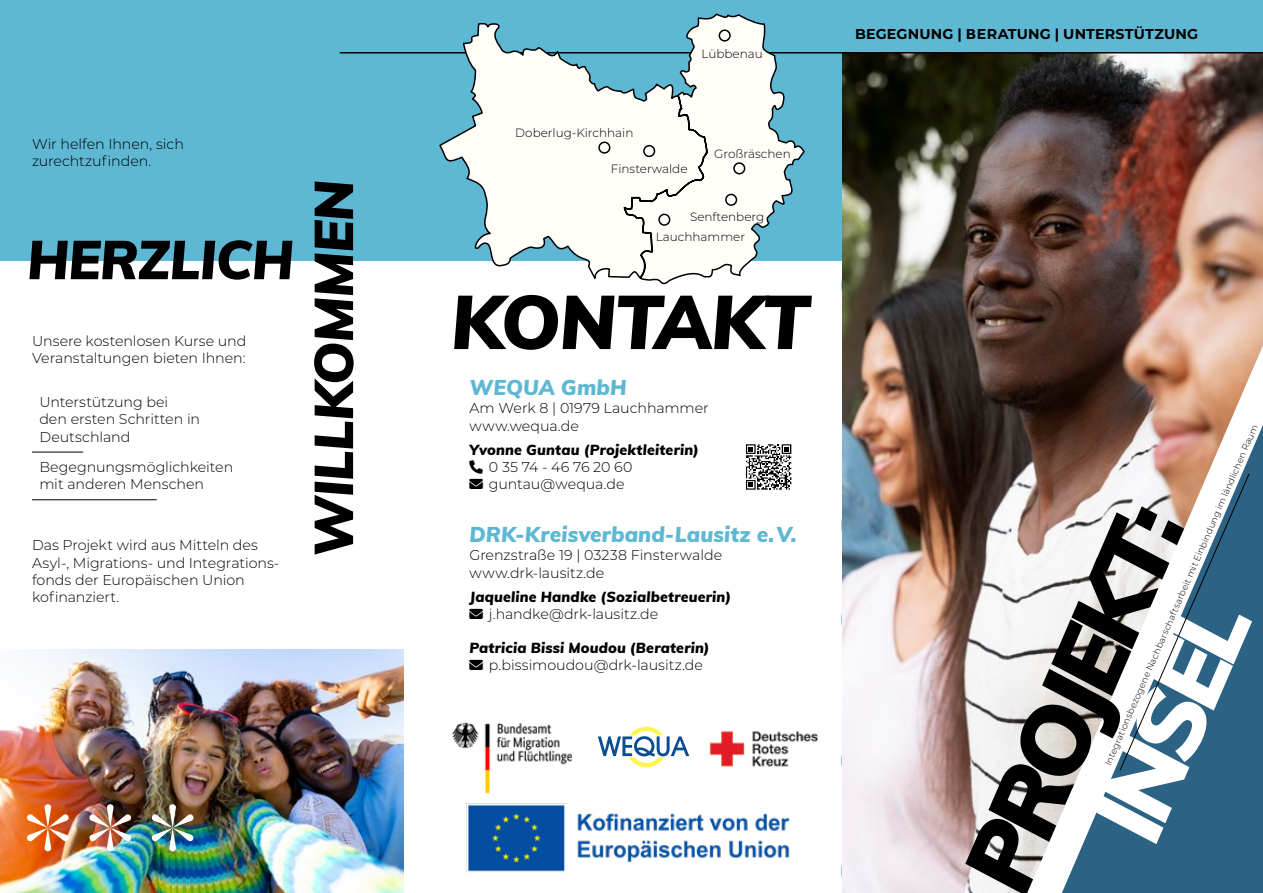
<style>
.page{position:relative;width:1263px;height:893px;background:#fff}
.page>*{position:absolute;margin:0;border:0;box-sizing:border-box;transform-origin:0 0}
.t1{font:italic 900 96px "Muli";color:#000}
.t2{font:italic 900 96px "Muli";color:#fff}
.t3{font:italic 900 75px "Muli";letter-spacing:-.02em;color:#000}
.t4{font:italic 900 54px "Muli";letter-spacing:-.02em;color:#000}
.t5{font:italic 900 21px "Muli";letter-spacing:.005em;color:#5eb8d3}
.t6{font:300 14.25px/17.1px "Montserrat";letter-spacing:-.005em;color:#000}
.t7{font:italic 900 14.25px "Muli";letter-spacing:.015em;color:#000}
.t8{font:700 14.25px "Montserrat";letter-spacing:.01em;color:#000}
.t9{font:300 12px "Montserrat";color:#000}
.t10{font:300 9px "Montserrat";color:#000}
</style>
<div class="page">
<img style="left:0;top:649px;width:404px;height:244px">
<div style="left:0;top:0;width:1263px;height:260px;background:#5eb8d3"></div>
<svg style="left:26px;top:804px;width:43px;height:47px"></svg>
<img style="left:151px;top:804px;width:43px;height:47px">
<img style="left:89px;top:804px;width:43px;height:47px">
<img style="left:452px;top:722px;width:119px;height:72px">
<img style="left:710px;top:731px;width:108px;height:36px">
<img style="left:466px;top:803px;width:324px;height:70px">
<svg style="left:598px;top:727px;width:91px;height:40px"></svg>
<hr style="left:32px;top:452px;width:51px;height:1px;background:#000">
<hr style="left:32px;top:499px;width:125px;height:1px;background:#000">
<img style="left:842px;top:53px;width:129px;height:840px">
<img style="left:971px;top:53px;width:292px;height:840px">
<svg style="left:1027px;top:345px;width:236px;height:548px"></svg>
<hr style="left:340px;top:52px;width:923px;height:1px;background:#000">
<svg style="left:438px;top:13px;width:367px;height:272px"></svg>
<svg style="left:598px;top:29px;width:148px;height:198px"></svg>
<svg style="left:1119px;top:473px;width:131px;height:298px"></svg>
<svg style="left:746px;top:444px;width:45px;height:46px"></svg>
<p class="t6" style="left:32px;top:135px;width:153px">Wir helfen Ihnen, sich zurechtzufinden.</p>
<h3 class="t4" style="left:27px;top:220px;width:268px">HERZLICH</h3>
<p class="t6" style="left:32px;top:332px;width:216px">Unsere kostenlosen Kurse und<br>Veranstaltungen bieten Ihnen:</p>
<p class="t6" style="left:39px;top:393px;width:162px">Unterstützung bei<br>den ersten Schritten in<br>Deutschland</p>
<p class="t6" style="left:39px;top:458px;width:195px">Begegnungsmöglichkeiten mit anderen Menschen</p>
<p class="t6" style="left:32px;top:536px;width:249px">Das Projekt wird aus Mitteln des<br>Asyl-, Migrations- und Integrations&shy;fonds der Europäischen Union kofinanziert.</p>
<h3 class="t4" style="left:294px;top:557px;width:379px;rotate:-90deg">WILLKOMMEN</h3>
<p class="t9" style="left:701px;top:46px;width:63px">Lübbenau</p>
<p class="t9" style="left:515px;top:124px;width:120px">Doberlug-Kirchhain</p>
<p class="t9" style="left:611px;top:160px;width:78px">Finsterwalde</p>
<p class="t9" style="left:714px;top:146px;width:78px">Großräschen</p>
<p class="t9" style="left:690px;top:209px;width:76px">Senftenberg</p>
<p class="t9" style="left:656px;top:229px;width:91px">Lauchhammer</p>
<h2 class="t3" style="left:451px;top:267px;width:361px">KONTAKT</h2>
<h3 class="t5" style="left:469px;top:372px;width:159px">WEQUA GmbH</h3>
<p class="t6" style="left:469px;top:399px;width:241px;line-height:18px">Am Werk 8 | 01979 Lauchhammer www.wequa.de</p>
<p class="t7" style="left:469px;top:440px;width:231px">Yvonne Guntau (Projektleiterin)</p>
<p class="t6" style="left:469px;top:458px;width:164px;text-indent:19px">0 35 74 - 46 76 20 60 ✉ guntau@wequa.de</p>
<h3 class="t5" style="left:469px;top:519px;width:329px">DRK-Kreisverband-Lausitz e. V.</h3>
<p class="t6" style="left:469px;top:545px;width:254px;line-height:18px">Grenzstraße 19 | 03238 Finsterwalde www.drk-lausitz.de</p>
<p class="t7" style="left:469px;top:586px;width:263px">Jaqueline Handke (Sozialbetreuerin)</p>
<p class="t6" style="left:469px;top:604px;width:190px">✉ j.handke@drk-lausitz.de</p>
<p class="t7" style="left:469px;top:638px;width:242px">Patricia Bissi Moudou (Beraterin)</p>
<p class="t6" style="left:469px;top:656px;width:235px">✉ p.bissimoudou@drk-lausitz.de</p>
<p class="t8" style="left:855px;top:24px;width:344px">BEGEGNUNG | BERATUNG | UNTERSTÜTZUNG</p>
<p class="t10" style="left:1103px;top:763px;width:372px;rotate:-67deg">Integrationsbezogene Nachbarschaftsarbeit mit Einbindung im ländlichen Raum</p>
<h1 class="t1" style="left:928px;top:859px;width:412px;rotate:-67deg">PROJEKT:</h1>
<h1 class="t2" style="left:1058px;top:807px;width:253px;rotate:-67deg">INSEL</h1>
</div>
